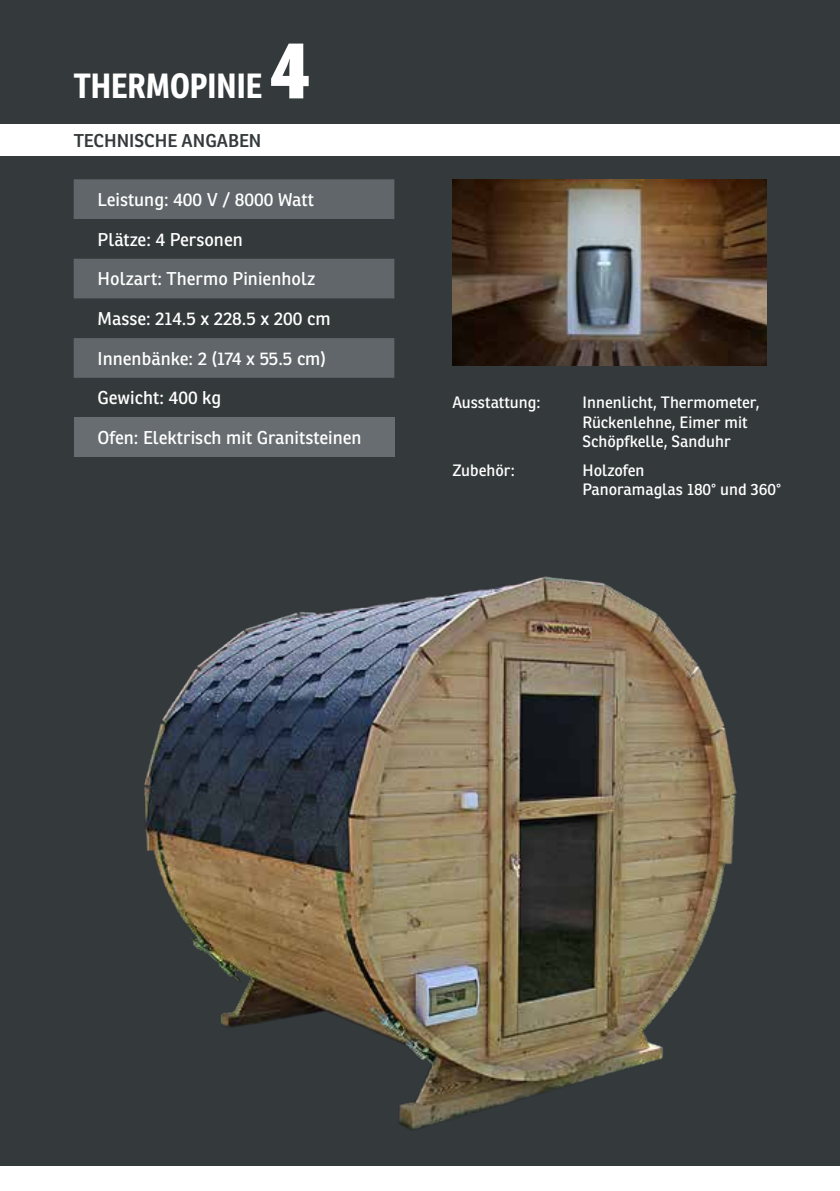
<style>
.page{position:relative;width:840px;height:1191px;background:#fff}
.page>*{position:absolute;margin:0;border:0;box-sizing:border-box;transform-origin:0 0}
.t1{font:800 80px "Ronnia Cond";color:#fff}
.t2{font:700 34px "Ronnia Cond";color:#fff}
.t3{font:18px "Ronnia";color:#fff}
.t4{font:600 18px "Ronnia";color:#34393b}
.t5{font:16px/19.2px "Ronnia";color:#fff}
</style>
<div class="page">
<div style="left:0;top:0;width:839px;height:1191px;background:#34393b"></div>
<div style="left:0;top:125px;width:839px;height:31px;background:#fff"></div>
<div style="left:0;top:1166px;width:839px;height:25px;background:#fff"></div>
<img style="left:144px;top:576px;width:593px;height:554px">
<img style="left:452px;top:179px;width:314px;height:186px">
<svg style="left:74px;top:179px;width:320px;height:199px;fill:#606669"></svg>
<div style="left:74px;top:417px;width:320px;height:40px;background:#676d70"></div>
<h2 class="t2" style="left:74px;top:64px;width:190px">THERMOPINIE</h2>
<h1 class="t1" style="left:269px;top:17px;width:42px">4</h1>
<p class="t4" style="left:74px;top:130px;width:189px">TECHNISCHE ANGABEN</p>
<p class="t3" style="left:97px;top:188px;width:218px">Leistung: 400 V / 8000 Watt</p>
<p class="t3" style="left:97px;top:228px;width:147px">Plätze: 4 Personen</p>
<p class="t3" style="left:97px;top:268px;width:219px">Holzart: Thermo Pinienholz</p>
<p class="t3" style="left:97px;top:307px;width:234px">Masse: 214.5 x 228.5 x 200 cm</p>
<p class="t3" style="left:97px;top:347px;width:230px">Innenbänke: 2 (174 x 55.5 cm)</p>
<p class="t3" style="left:97px;top:387px;width:125px">Gewicht: 400 kg</p>
<p class="t3" style="left:97px;top:426px;width:265px">Ofen: Elektrisch mit Granitsteinen</p>
<p class="t5" style="left:452px;top:393px;width:89px">Ausstattung:</p>
<p class="t5" style="left:582px;top:393px;width:179px">Innenlicht, Thermometer,<br>Rückenlehne, Eimer mit<br>Schöpfkelle, Sanduhr</p>
<p class="t5" style="left:452px;top:460px;width:64px">Zubehör:</p>
<p class="t5" style="left:582px;top:460px;width:200px">Holzofen<br>Panoramaglas 180° und 360°</p>
</div>
